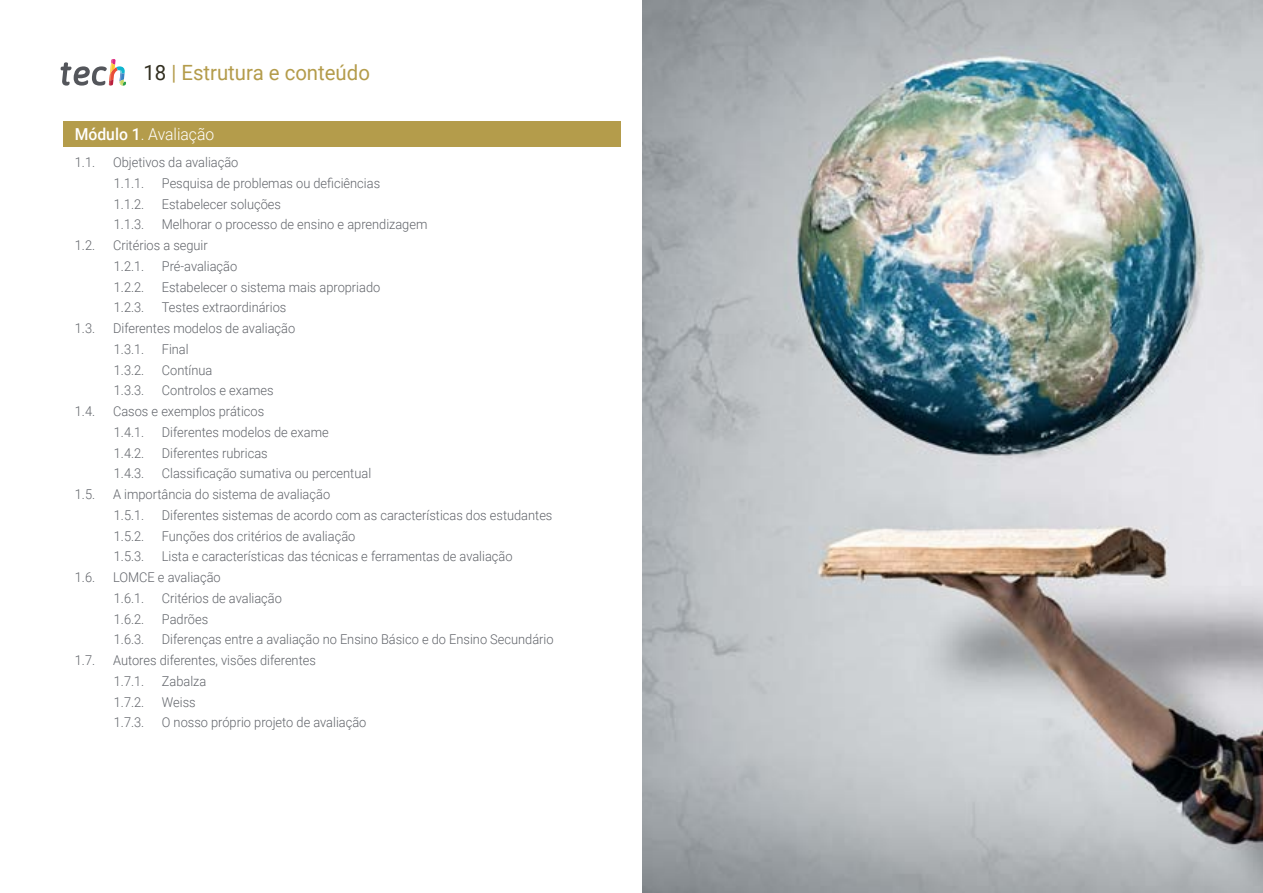
<style>
.page{position:relative;width:1263px;height:893px;background:#fff}
.page>*{position:absolute;margin:0;border:0;box-sizing:border-box;transform-origin:0 0}
.t1{font:21px "Roboto";color:#b49c4b}
.t2{font:300 16.5px "Roboto";color:#fff;scale:.95 1}
.t3{font:300 13.5px/20.7px "Roboto";color:#61646a;scale:.95 1}
.s1{color:#312e20}
.s2{font-weight:500}
</style>
<div class="page">
<img style="left:642px;top:0;width:621px;height:893px">
<svg style="left:61px;top:59px;width:65px;height:27px"></svg>
<div style="left:64px;top:121px;width:557px;height:25px;background:#b49c4b"></div>
<h1 class="t1" style="left:144px;top:57px;width:228px"><span class="s1">18</span> | Estrutura e conteúdo</h1>
<p class="t2" style="left:75px;top:123px;width:148px"><span class="s2">Módulo 1</span>. Avaliação</p>
<p class="t3" style="left:75px;top:151px;width:23px">1.1.</p>
<p class="t3" style="left:113px;top:151px;width:133px">Objetivos da avaliação<br>1.1.1.</p>
<p class="t3" style="left:162px;top:172px;width:231px">Pesquisa de problemas ou deficiências</p>
<p class="t3" style="left:114px;top:193px;width:34px">1.1.2.</p>
<p class="t3" style="left:162px;top:193px;width:127px">Estabelecer soluções</p>
<p class="t3" style="left:114px;top:214px;width:34px">1.1.3.</p>
<p class="t3" style="left:162px;top:214px;width:281px">Melhorar o processo de ensino e aprendizagem</p>
<p class="t3" style="left:75px;top:234px;width:23px">1.2.</p>
<p class="t3" style="left:113px;top:234px;width:101px">Critérios a seguir<br>1.2.1.</p>
<p class="t3" style="left:162px;top:255px;width:81px">Pré-avaliação</p>
<p class="t3" style="left:114px;top:276px;width:34px">1.2.2.</p>
<p class="t3" style="left:162px;top:276px;width:231px">Estabelecer o sistema mais apropriado</p>
<p class="t3" style="left:114px;top:297px;width:34px">1.2.3.</p>
<p class="t3" style="left:162px;top:297px;width:133px">Testes extraordinários</p>
<p class="t3" style="left:75px;top:317px;width:23px">1.3.</p>
<p class="t3" style="left:113px;top:317px;width:193px">Diferentes modelos de avaliação<br>1.3.1.</p>
<p class="t3" style="left:162px;top:338px;width:30px">Final</p>
<p class="t3" style="left:114px;top:359px;width:34px">1.3.2.</p>
<p class="t3" style="left:162px;top:359px;width:55px">Contínua</p>
<p class="t3" style="left:114px;top:380px;width:34px">1.3.3.</p>
<p class="t3" style="left:162px;top:380px;width:119px">Controlos e exames</p>
<p class="t3" style="left:75px;top:400px;width:23px">1.4.</p>
<p class="t3" style="left:113px;top:400px;width:160px">Casos e exemplos práticos<br>1.4.1.</p>
<p class="t3" style="left:162px;top:421px;width:177px">Diferentes modelos de exame</p>
<p class="t3" style="left:114px;top:442px;width:34px">1.4.2.</p>
<p class="t3" style="left:162px;top:442px;width:113px">Diferentes rubricas</p>
<p class="t3" style="left:114px;top:463px;width:34px">1.4.3.</p>
<p class="t3" style="left:162px;top:463px;width:222px">Classificação sumativa ou percentual</p>
<p class="t3" style="left:75px;top:483px;width:23px">1.5.</p>
<p class="t3" style="left:113px;top:483px;width:230px">A importância do sistema de avaliação<br>1.5.1.</p>
<p class="t3" style="left:162px;top:504px;width:413px">Diferentes sistemas de acordo com as características dos estudantes</p>
<p class="t3" style="left:114px;top:525px;width:34px">1.5.2.</p>
<p class="t3" style="left:162px;top:525px;width:205px">Funções dos critérios de avaliação</p>
<p class="t3" style="left:114px;top:546px;width:34px">1.5.3.</p>
<p class="t3" style="left:162px;top:546px;width:371px">Lista e características das técnicas e ferramentas de avaliação</p>
<p class="t3" style="left:75px;top:566px;width:23px">1.6.</p>
<p class="t3" style="left:113px;top:566px;width:115px">LOMCE e avaliação<br>1.6.1.</p>
<p class="t3" style="left:162px;top:587px;width:128px">Critérios de avaliação</p>
<p class="t3" style="left:114px;top:608px;width:34px">1.6.2.</p>
<p class="t3" style="left:162px;top:608px;width:50px">Padrões</p>
<p class="t3" style="left:114px;top:629px;width:34px">1.6.3.</p>
<p class="t3" style="left:162px;top:629px;width:414px">Diferenças entre a avaliação no Ensino Básico e do Ensino Secundário</p>
<p class="t3" style="left:75px;top:649px;width:23px">1.7.</p>
<p class="t3" style="left:113px;top:649px;width:215px">Autores diferentes, visões diferentes<br>1.7.1.</p>
<p class="t3" style="left:162px;top:670px;width:48px">Zabalza</p>
<p class="t3" style="left:114px;top:691px;width:34px">1.7.2.</p>
<p class="t3" style="left:162px;top:691px;width:37px">Weiss</p>
<p class="t3" style="left:114px;top:712px;width:34px">1.7.3.</p>
<p class="t3" style="left:162px;top:712px;width:217px">O nosso próprio projeto de avaliação</p>
</div>
